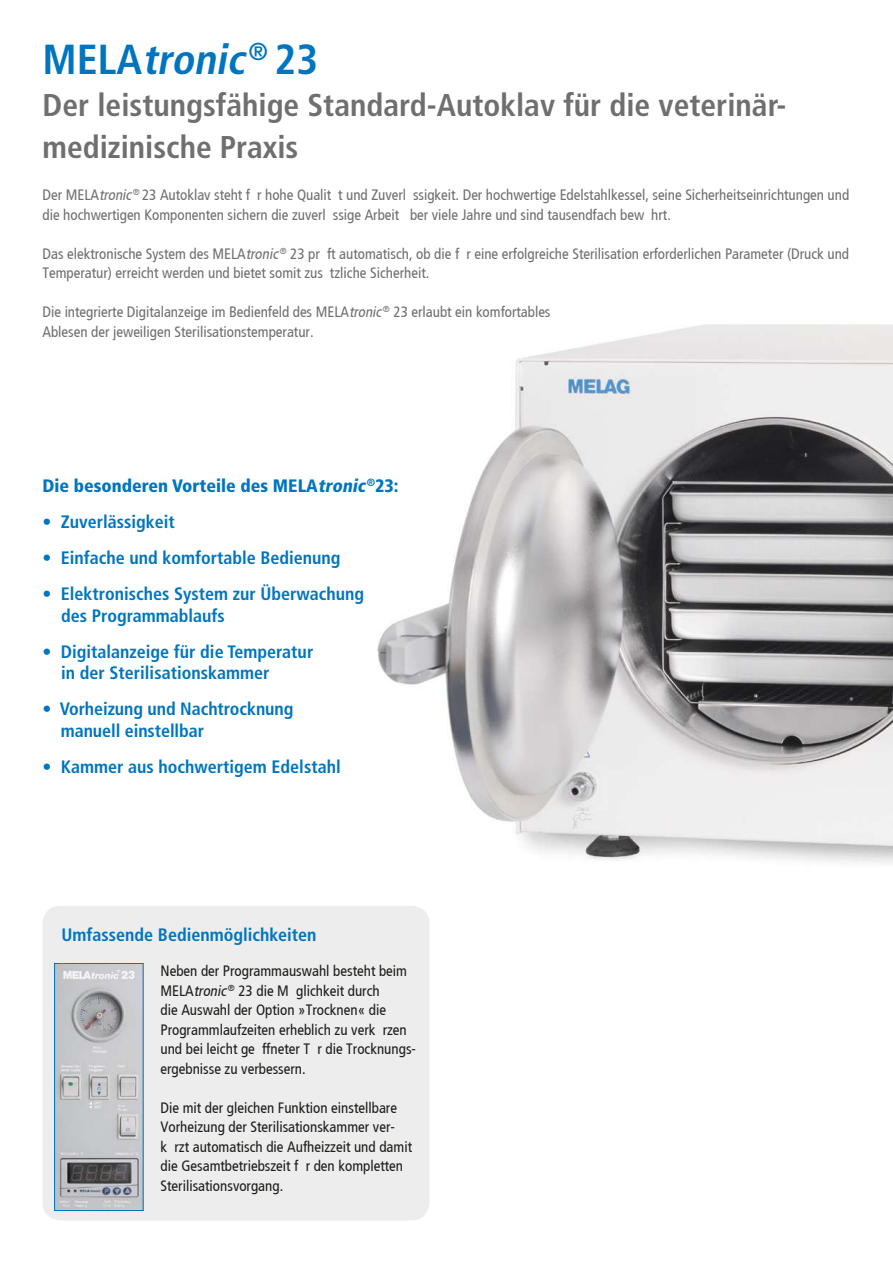
<style>
.page{position:relative;width:893px;height:1263px;background:#fff}
.page>*{position:absolute;margin:0;border:0;box-sizing:border-box;transform-origin:0 0}
.t1{font:700 condensed 42px "Frutiger";color:#0075bf}
.t2{font:700 condensed 31.5px/42px "Frutiger";color:#706f6f}
.t3{font:700 condensed 18px/21.6px "Frutiger";color:#0075bf}
.t4{font:900 condensed 18px "Frutiger";color:#0075bf}
.t5{font:condensed 15px/19.5px "Frutiger";color:#706f6f}
.t6{font:condensed 15px/19.5px "Frutiger";color:#1d1d1b}
.s1{font-style:italic}
</style>
<div class="page">
<div style="left:43px;top:906px;width:386px;height:314px;background:#ededed;border-radius:18px"></div>
<img style="left:377px;top:324px;width:516px;height:540px">
<img style="left:56px;top:965px;width:86px;height:244px">
<div style="left:54px;top:963px;width:90px;height:248px;border:1px solid #0075bf"></div>
<h1 class="t1" style="left:43px;top:35px;width:277px">M E LA<span class="s1">tronic</span><sup>®</sup> 2 3</h1>
<h2 class="t2" style="left:43px;top:84px;width:745px">Der leistungsfähige Standard-Autoklav für die veterinär&shy;medizinische Praxis</h2>
<p class="t5" style="left:43px;top:185px;width:808px">Der MELA<span class="s1">tronic</span><sup>®</sup> 23 Autoklav steht für hohe Qualität und Zuverlässigkeit. Der hochwertige Edelstahlkessel, seine Sicherheitseinrichtungen und die hochwertigen Komponenten sichern die zuverlässige Arbeit über viele Jahre und sind tausendfach bewährt.</p>
<p class="t5" style="left:43px;top:244px;width:808px">Das elektronische System des MELA<span class="s1">tronic</span><sup>®</sup> 23 prüft automatisch, ob die für eine erfolgreiche Sterilisation erforderlichen Parameter (Druck und<br>Temperatur) erreicht werden und bietet somit zusätzliche Sicherheit.</p>
<p class="t5" style="left:43px;top:302px;width:509px">Die integrierte Digitalanzeige im Bedienfeld des MELA<span class="s1">tronic</span><sup>®</sup> 23 erlaubt ein komfortables<br>Ablesen der jeweiligen Sterilisationstemperatur.</p>
<p class="t4" style="left:43px;top:475px;width:358px">Die besonderen Vorteile des MELA<span class="s1">tronic</span><sup>®</sup>23:</p>
<p class="t3" style="left:43px;top:511px;width:134px">• Zuverlässigkeit</p>
<p class="t3" style="left:43px;top:547px;width:299px">• Einfache und komfortable Bedienung</p>
<p class="t3" style="left:61px;top:583px;width:304px;text-indent:-19px">• Elektronisches System zur Überwachung des Programmablaufs</p>
<p class="t3" style="left:61px;top:640px;width:254px;text-indent:-19px">• Digitalanzeige für die Temperatur in der Sterilisationskammer</p>
<p class="t3" style="left:61px;top:698px;width:234px;text-indent:-18px">• Vorheizung und Nachtrocknung manuell einstellbar</p>
<p class="t3" style="left:43px;top:756px;width:300px">• Kammer aus hochwertigem Edelstahl</p>
<p class="t3" style="left:62px;top:923px;width:256px">Umfassende Bedienmöglichkeiten</p>
<p class="t6" style="left:161px;top:961px;width:257px">Neben der Programmauswahl besteht beim MELA<span class="s1">tronic</span><sup>®</sup> 23 die Möglichkeit durch<br>die Auswahl der Option »Trocknen« die Programmlaufzeiten erheblich zu verkürzen und bei leicht geöffneter Tür die Trocknungs&shy;ergebnisse zu verbessern.</p>
<p class="t6" style="left:161px;top:1098px;width:253px">Die mit der gleichen Funktion einstellbare Vorheizung der Sterilisationskammer ver&shy;kürzt automatisch die Aufheizzeit und damit die Gesamtbetriebszeit für den kompletten Sterilisationsvorgang.</p>
</div>
